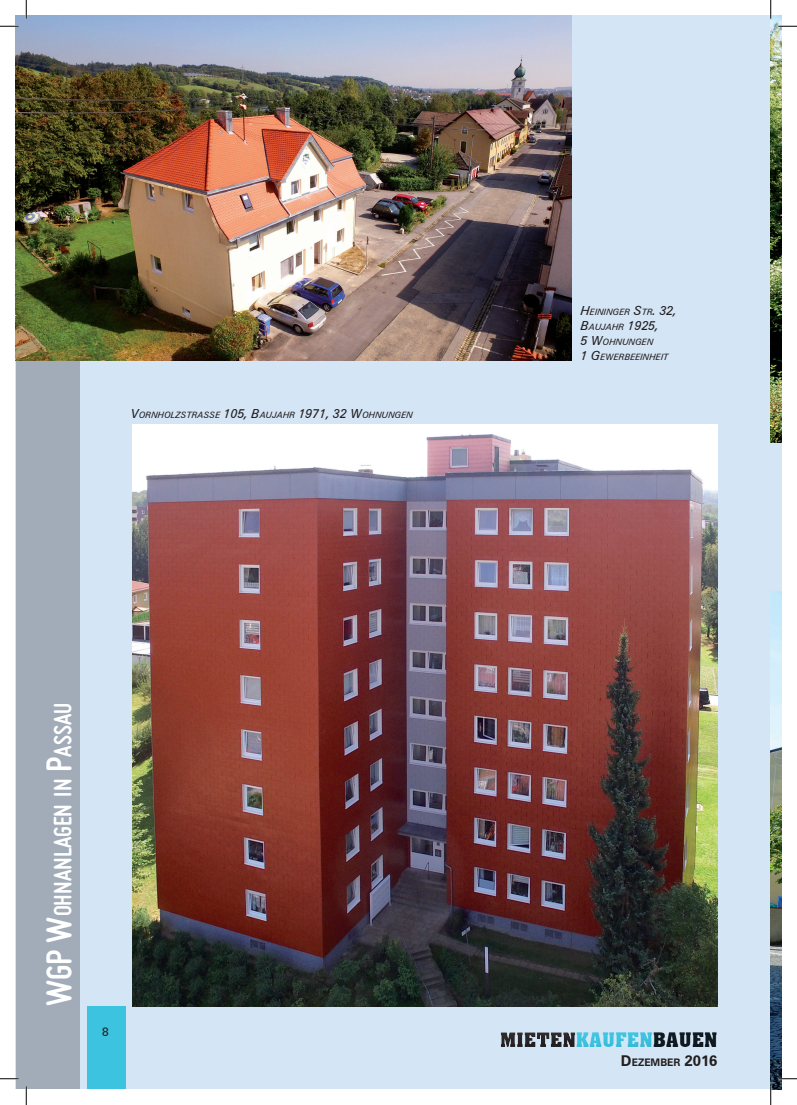
<style>
.page{position:relative;width:797px;height:1105px;background:#fff}
.page>*{position:absolute;margin:0;border:0;box-sizing:border-box;transform-origin:0 0}
.t1{font:700 26.25px "Miso";color:#fff}
.t2{font:700 19.75px "Aachen BT";color:#3bc3e0}
.t3{font:italic 12.5px "Zurich BT";color:#231f20}
.t4{font:11.88px "Zurich BT";color:#231f20}
.t5{font:700 10.5px "Zurich BT";color:#231f20}
.t6{font:italic 8.75px/15px "Zurich BT";color:#231f20}
.s1{font-size:12.5px}
.s2{font-size:37.5px}
.s3{font-size:8.75px}
.s4{color:#101a21}
.s5{font-size:14.88px}
</style>
<div class="page">
<div style="left:16px;top:16px;width:765px;height:1073px;background:#d4e5f5"></div>
<div style="left:87px;top:1006px;width:38px;height:83px;background:#3bc3e0"></div>
<div style="left:16px;top:16px;width:63px;height:1073px;background:#a1acb8"></div>
<div style="left:510px;top:1018px;width:241px;height:36px;background:#231f20;opacity:.75"></div>
<img style="left:770px;top:591px;width:11px;height:498px">
<img style="left:132px;top:425px;width:586px;height:581px">
<img style="left:770px;top:16px;width:11px;height:427px">
<img style="left:16px;top:16px;width:555px;height:344px">
<svg style="left:0;top:25px;width:19px;height:2px"></svg>
<svg style="left:778px;top:25px;width:19px;height:2px"></svg>
<svg style="left:0;top:1078px;width:19px;height:1px"></svg>
<svg style="left:778px;top:1078px;width:19px;height:1px"></svg>
<svg style="left:25px;top:0;width:2px;height:19px"></svg>
<svg style="left:25px;top:1086px;width:2px;height:19px"></svg>
<svg style="left:770px;top:0;width:1px;height:19px"></svg>
<svg style="left:770px;top:1086px;width:1px;height:19px"></svg>
<p class="t6" style="left:131px;top:407px;width:283px"><span class="s1">V</span>ORNHOLZSTRASSE <span class="s1">105, B</span>AUJAHR <span class="s1">1971, 32 W</span>OHNUNGEN</p>
<h1 class="t1" style="left:48px;top:1006px;width:305px;rotate:-90deg"><span class="s2">WGP W</span>ohnanlagen in <span class="s2">P</span>assau</h1>
<h3 class="t4" style="left:102px;top:1025px;width:8px">8</h3>
<p class="t6" style="left:580px;top:305px;width:98px"><span class="s1">H</span>EININGER <span class="s1">S</span>TR<span class="s1">. 32,</span></p>
<h3 class="t3" style="left:580px;top:318px;width:80px">B<span class="s3">AUJAHR</span> 1925,</h3>
<p class="t6" style="left:580px;top:335px;width:89px"><span class="s1">5 W</span>OHNUNGEN<br><span class="s1">1 G</span>EWERBEEINHEIT</p>
<h2 class="t2" style="left:575px;top:1027px;width:143px">KAUFEN<span class="s4">BAUEN</span></h2>
<p class="t5" style="left:621px;top:1056px;width:98px"><span class="s5">D</span>EZEMBER <span class="s5">2016</span></p>
</div>
